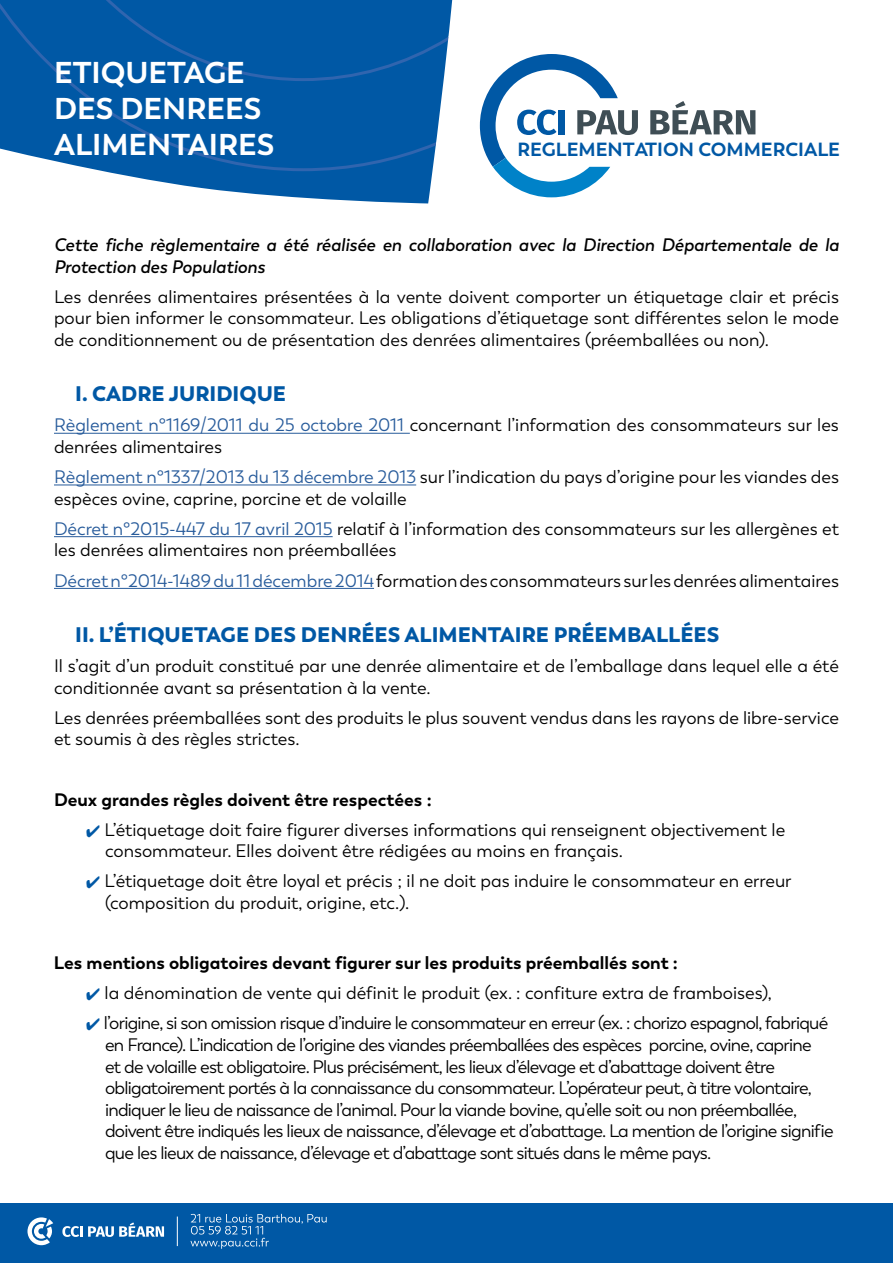
<style>
.page{position:relative;width:893px;height:1263px;background:#fff}
.page>*{position:absolute;margin:0;border:0;box-sizing:border-box;transform-origin:0 0}
.t1{font:700 30px/36px "Trenda";color:#fff}
.t2{font:900 21px "Trenda";color:#0058a5}
.t3{font:700 19.05px "Trenda";color:#0058a5}
.t4{font:18px/21.6px "Trenda";color:#000}
.t5{font:18px/21.6px "Trenda";letter-spacing:-.04em;color:#000}
.t6{font:italic 600 18px/21.6px "Trenda";color:#000}
.t7{font:700 18px "Trenda";color:#000}
.s1{color:#275b9b}
.s2{color:#0058a5}
</style>
<div class="page">
<svg style="left:103px;top:171px;width:330px;height:32px;fill:#0058a5"></svg>
<div style="left:0;top:0;width:448px;height:171px;background:#0058a5"></div>
<svg style="left:480px;top:54px;width:158px;height:143px"></svg>
<svg style="left:650px;top:101px;width:105px;height:33px"></svg>
<div style="left:0;top:1203px;width:893px;height:60px;background:#0058a5"></div>
<svg style="left:190px;top:1214px;width:137px;height:35px"></svg>
<svg style="left:27px;top:1217px;width:26px;height:28px"></svg>
<svg style="left:62px;top:1222px;width:102px;height:15px"></svg>
<hr style="left:177px;top:1216px;width:1px;height:30px;background:#fff">
<hr style="left:54px;top:433px;width:356px;height:1px;background:#275b9b">
<hr style="left:54px;top:484px;width:362px;height:1px;background:#275b9b">
<hr style="left:54px;top:536px;width:279px;height:1px;background:#275b9b">
<hr style="left:54px;top:588px;width:320px;height:1px;background:#275b9b">
<h1 class="t1" style="left:54px;top:55px;width:222px">ETIQUETAGE<br>DES DENREES<br>ALIMENTAIRES</h1>
<p class="t3" style="left:518px;top:138px;width:324px">REGLEMENTATION COMMERCIALE</p>
<p class="t6" style="left:54px;top:234px;width:786px">Cette fiche règlementaire a été réalisée en collaboration avec la Direction Départementale de la<br>Protection des Populations</p>
<p class="t4" style="left:54px;top:286px;width:786px;text-align:justify">Les denrées alimentaires présentées à la vente doivent comporter un étiquetage clair et précis pour bien informer le consommateur. Les obligations d’étiquetage sont différentes selon le mode de conditionnement ou de présentation des denrées alimentaires (préemballées ou non).</p>
<p class="t2" style="left:75px;top:380px;width:212px">I. CADRE JURIDIQUE</p>
<p class="t4" style="left:54px;top:415px;width:786px"><span class="s1">Règlement n°1169/2011 du 25 octobre 2011</span> concernant l’information des consommateurs sur les denrées alimentaires</p>
<p class="t4" style="left:54px;top:466px;width:786px"><span class="s1">Règlement n°1337/2013 du 13 décembre 2013</span> sur l’indication du pays d’origine pour les viandes des espèces ovine, caprine, porcine et de volaille</p>
<p class="t4" style="left:54px;top:518px;width:786px"><span class="s1">Décret n°2015-447 du 17 avril 2015</span> relatif à l’information des consommateurs sur les allergènes et les denrées alimentaires non préemballées</p>
<p class="t4" style="left:54px;top:570px;width:786px"><span class="s1">Décret n°2014-1489 du 11 décembre 2014</span> formation des consommateurs sur les denrées alimentaires</p>
<p class="t2" style="left:75px;top:621px;width:646px">II. L’ÉTIQUETAGE DES DENRÉES ALIMENTAIRE PRÉEMBALLÉES</p>
<p class="t4" style="left:54px;top:655px;width:786px">Il s’agit d’un produit constitué par une denrée alimentaire et de l’emballage dans lequel elle a été conditionnée avant sa présentation à la vente.</p>
<p class="t4" style="left:54px;top:707px;width:786px">Les denrées préemballées sont des produits le plus souvent vendus dans les rayons de libre-service et soumis à des règles strictes.</p>
<p class="t7" style="left:54px;top:788px;width:379px">Deux grandes règles doivent être respectées :</p>
<p class="t4" style="left:105px;top:819px;width:682px;text-indent:-19px"><span class="s2">✔</span> L’étiquetage doit faire figurer diverses informations qui renseignent objectivement le consommateur. Elles doivent être rédigées au moins en français.</p>
<p class="t4" style="left:105px;top:870px;width:688px;text-indent:-19px"><span class="s2">✔</span> L’étiquetage doit être loyal et précis ; il ne doit pas induire le consommateur en erreur (composition du produit, origine, etc.).</p>
<p class="t7" style="left:54px;top:952px;width:625px">Les mentions obligatoires devant figurer sur les produits préemballés sont :</p>
<p class="t4" style="left:86px;top:982px;width:687px"><span class="s2">✔</span> la dénomination de vente qui définit le produit (ex. : confiture extra de framboises),</p>
<p class="t5" style="left:105px;top:1013px;width:730px;text-indent:-19px"><span class="s2">✔</span> l’origine, si son omission risque d’induire le consommateur en erreur (ex. : chorizo espagnol, fabriqué en France). L’indication de l’origine des viandes préemballées des espèces porcine, ovine, caprine<br>et de volaille est obligatoire. Plus précisément, les lieux d’élevage et d’abattage doivent être obligatoirement portés à la connaissance du consommateur. L’opérateur peut, à titre volontaire, indiquer le lieu de naissance de l’animal. Pour la viande bovine, qu’elle soit ou non préemballée, doivent être indiqués les lieux de naissance, d’élevage et d’abattage. La mention de l’origine signifie que les lieux de naissance, d’élevage et d’abattage sont situés dans le même pays.</p>
</div>
